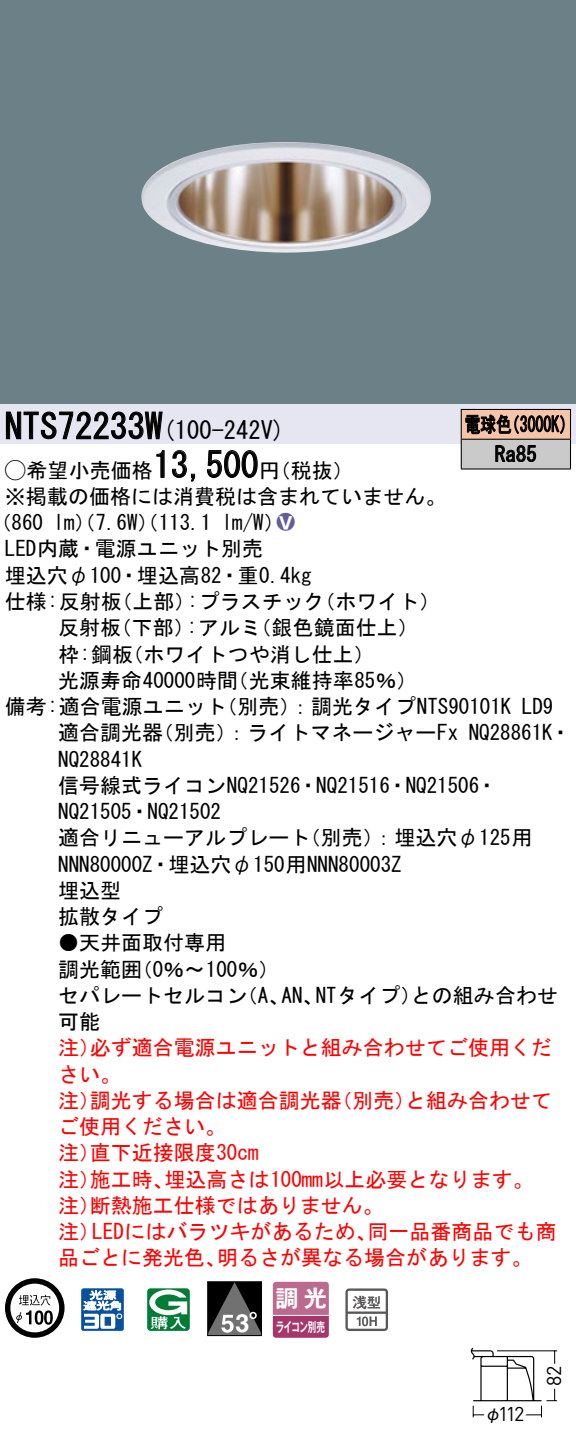
<style>
.page{position:relative;width:576px;height:1441px;background:#fff}
.page>*{position:absolute;margin:0;border:0;box-sizing:border-box;transform-origin:0 0}
.t1{font:35px "MS Gothic";color:#000}
.t2{font:700 25.2px "Helvetica LT Std";color:#fff}
.t3{font:24.5px "MS Gothic";color:#000}
.t4{font:23.1px "Gothic MB101 Pro De Bold 90 pv RKSJ H";color:#fff}
.t5{font:21px/26.2px "MS Gothic";color:#000}
.t6{font:21px/26.2px "MS Gothic";color:#f00}
.t7{font:21px/29.8px "MS Gothic";color:#000;scale:.75 1}
.t8{font:21px "Ford Classification 1";color:#635aa0}
.t9{font:19.95px "DINOT";color:#000}
.t10{font:17.5px "Gothic BBB Pro Medium 90 pv RKSJ H";color:#000}
.t11{font:13.3px "Gothic MB101 Pro De Bold 90 pv RKSJ H";letter-spacing:-.05em;color:#fff;scale:.65 1}
.s1{font-size:35px}
.s2{font-family:"Ford Classification 1"}
.s3{color:#fff}
</style>
<div class="page">
<div style="left:0;top:0;width:575px;height:404px;background:#6c8087"></div>
<img style="left:141px;top:142px;width:290px;height:111px">
<div style="left:0;top:404px;width:575px;height:40px;background:#e6e5f2"></div>
<svg style="left:6px;top:411px;width:157px;height:29px"></svg>
<svg style="left:156px;top:450px;width:9px;height:28px"></svg>
<svg style="left:171px;top:450px;width:25px;height:32px"></svg>
<svg style="left:207px;top:450px;width:51px;height:28px"></svg>
<svg style="left:5px;top:1278px;width:59px;height:60px"></svg>
<svg style="left:44px;top:1310px;width:9px;height:15px"></svg>
<svg style="left:81px;top:1288px;width:43px;height:43px"></svg>
<svg style="left:147px;top:1288px;width:43px;height:43px"></svg>
<svg style="left:209px;top:1283px;width:51px;height:51px;background:#444"></svg>
<svg style="left:249px;top:1312px;width:8px;height:7px"></svg>
<div style="left:207px;top:1281px;width:55px;height:55px;border:1px solid #000"></div>
<svg style="left:272px;top:1281px;width:56px;height:57px;background:#b65b86"></svg>
<hr style="left:273px;top:1315px;width:55px;height:1px;background:#fff">
<svg style="left:345px;top:1288px;width:43px;height:43px"></svg>
<div style="left:461px;top:409px;width:109px;height:30px;background:#f7c4a7"></div>
<div style="left:461px;top:439px;width:109px;height:30px;background:#cacaca"></div>
<hr style="left:460px;top:409px;width:110px;height:1px;background:#000">
<hr style="left:569px;top:410px;width:2px;height:29px;background:#000">
<hr style="left:460px;top:439px;width:110px;height:1px;background:#000">
<hr style="left:569px;top:440px;width:2px;height:28px;background:#000">
<hr style="left:460px;top:468px;width:110px;height:2px;background:#000">
<svg style="left:460px;top:410px;width:104px;height:58px"></svg>
<svg style="left:470px;top:1347px;width:88px;height:71px"></svg>
<h1 class="t1" style="left:5px;top:409px;width:142px">NTS72233</h1>
<p class="t3" style="left:145px;top:418px;width:141px">(<span class="s1">W</span> 100-242 (V</p>
<h1 class="t1" style="left:153px;top:447px;width:106px">13,500</h1>
<p class="t5" style="left:5px;top:457px;width:442px"><span class="s2">A</span>希望小売価格<br>※掲載の価格には消費税は含まれていません。</p>
<p class="t8" style="left:277px;top:511px;width:19px">2<span class="s3">8</span></p>
<p class="t5" style="left:259px;top:457px;width:96px">（円税抜(</p>
<p class="t5" style="left:222px;top:509px;width:64px">l m (W/</p>
<p class="t5" style="left:5px;top:509px;width:308px;text-indent:-14px">（860<br>LED内蔵・電源ユニット別売<br>埋込穴φ100・埋込高82・重0.4kg</p>
<p class="t5" style="left:54px;top:509px;width:159px">lm）（7.6 ）（W 113.1</p>
<p class="t5" style="left:5px;top:588px;width:118px">仕様:反射板</p>
<p class="t5" style="left:111px;top:588px;width:85px">（上部）</p>
<p class="t5" style="left:187px;top:588px;width:139px">:プラスチック</p>
<p class="t5" style="left:314px;top:588px;width:127px">（ホワイト(</p>
<p class="t5" style="left:58px;top:614px;width:65px">反射板</p>
<p class="t5" style="left:111px;top:614px;width:85px">（下部）</p>
<p class="t5" style="left:187px;top:614px;width:76px">:アルミ</p>
<p class="t5" style="left:250px;top:614px;width:169px">（銀色鏡面仕上(</p>
<p class="t5" style="left:58px;top:641px;width:76px">枠:鋼板</p>
<p class="t5" style="left:122px;top:641px;width:254px">（ホワイトつや消し仕上(</p>
<p class="t5" style="left:58px;top:667px;width:181px">光源寿命40000時間</p>
<p class="t5" style="left:227px;top:667px;width:191px">（光束維持率85％(</p>
<p class="t7" style="left:494px;top:409px;width:57px;text-indent:-30px">電球色<br>Ra85</p>
<p class="t7" style="left:504px;top:409px;width:96px">（3000 (K</p>
<p class="t5" style="left:216px;top:693px;width:296px">（別売：）調光タイプNTS90101K</p>
<p class="t5" style="left:5px;top:693px;width:223px">備考:適合電源ユニット</p>
<p class="t5" style="left:521px;top:693px;width:33px">LD9</p>
<p class="t5" style="left:153px;top:719px;width:307px">（別売：）ライトマネージャーFx</p>
<p class="t5" style="left:58px;top:719px;width:106px">適合調光器</p>
<p class="t5" style="left:58px;top:746px;width:85px">NQ28841K</p>
<p class="t5" style="left:58px;top:772px;width:441px">信号線式ライコンNQ21526・NQ21516・NQ21506・</p>
<p class="t5" style="left:58px;top:798px;width:164px">NQ21505・NQ21502</p>
<p class="t5" style="left:300px;top:824px;width:234px">（別売：）埋込穴φ125用</p>
<p class="t5" style="left:468px;top:719px;width:104px">NQ28861 ・K</p>
<p class="t5" style="left:58px;top:824px;width:345px">適合リニューアルプレート<br>NNN80000 ・Z 埋込穴φ150用NNN80003Z埋込型<br>拡散タイプ</p>
<p class="t5" style="left:132px;top:929px;width:149px;text-indent:-73px">●天井面取付専用<br>)0％〜100％(</p>
<p class="t5" style="left:58px;top:956px;width:85px">調光範囲</p>
<p class="t5" style="left:315px;top:982px;width:107px">NTタイプ）</p>
<p class="t5" style="left:411px;top:982px;width:148px">との組み合わせ</p>
<p class="t5" style="left:58px;top:982px;width:190px">セパレートセルコン可能</p>
<p class="t6" style="left:90px;top:1034px;width:463px">必ず適合電源ユニットと組み合わせてご使用くだ</p>
<p class="t5" style="left:237px;top:982px;width:54px">（、A</p>
<p class="t5" style="left:281px;top:982px;width:43px">AN、</p>
<p class="t6" style="left:58px;top:1034px;width:64px">注）さい。</p>
<p class="t6" style="left:90px;top:1087px;width:253px">調光する場合は適合調光器</p>
<p class="t6" style="left:331px;top:1087px;width:85px">（別売）</p>
<p class="t6" style="left:405px;top:1087px;width:148px">と組み合わせて</p>
<p class="t6" style="left:58px;top:1087px;width:43px">注）</p>
<p class="t6" style="left:58px;top:1113px;width:169px">ご使用ください。</p>
<p class="t6" style="left:90px;top:1139px;width:170px">直下近接限度30cm</p>
<p class="t6" style="left:58px;top:1139px;width:43px">注）</p>
<p class="t6" style="left:164px;top:1166px;width:370px">埋込高さは100mm以上必要となります。</p>
<p class="t6" style="left:90px;top:1166px;width:85px">施工時、</p>
<p class="t6" style="left:90px;top:1166px;width:295px;text-indent:-32px">注）<br>断熱施工仕様ではありません。</p>
<p class="t6" style="left:58px;top:1192px;width:43px">注）</p>
<p class="t6" style="left:92px;top:1218px;width:286px">LEDにはバラツキがあるため、</p>
<p class="t6" style="left:367px;top:1218px;width:190px">同一品番商品でも商</p>
<p class="t6" style="left:58px;top:1218px;width:43px">注）</p>
<p class="t6" style="left:58px;top:1244px;width:169px">品ごとに発光色、</p>
<p class="t6" style="left:217px;top:1244px;width:317px">明るさが異なる場合があります。</p>
<p class="t2" style="left:235px;top:1308px;width:16px">3</p>
<p class="t4" style="left:275px;top:1279px;width:53px">調光</p>
<p class="t11" style="left:276px;top:1315px;width:77px">ライコン別売</p>
<p class="t9" style="left:498px;top:1400px;width:28px">112</p>
<p class="t10" style="left:484px;top:1399px;width:19px">φ</p>
<p class="t9" style="left:540px;top:1386px;width:22px;rotate:-90deg">82</p>
</div>
